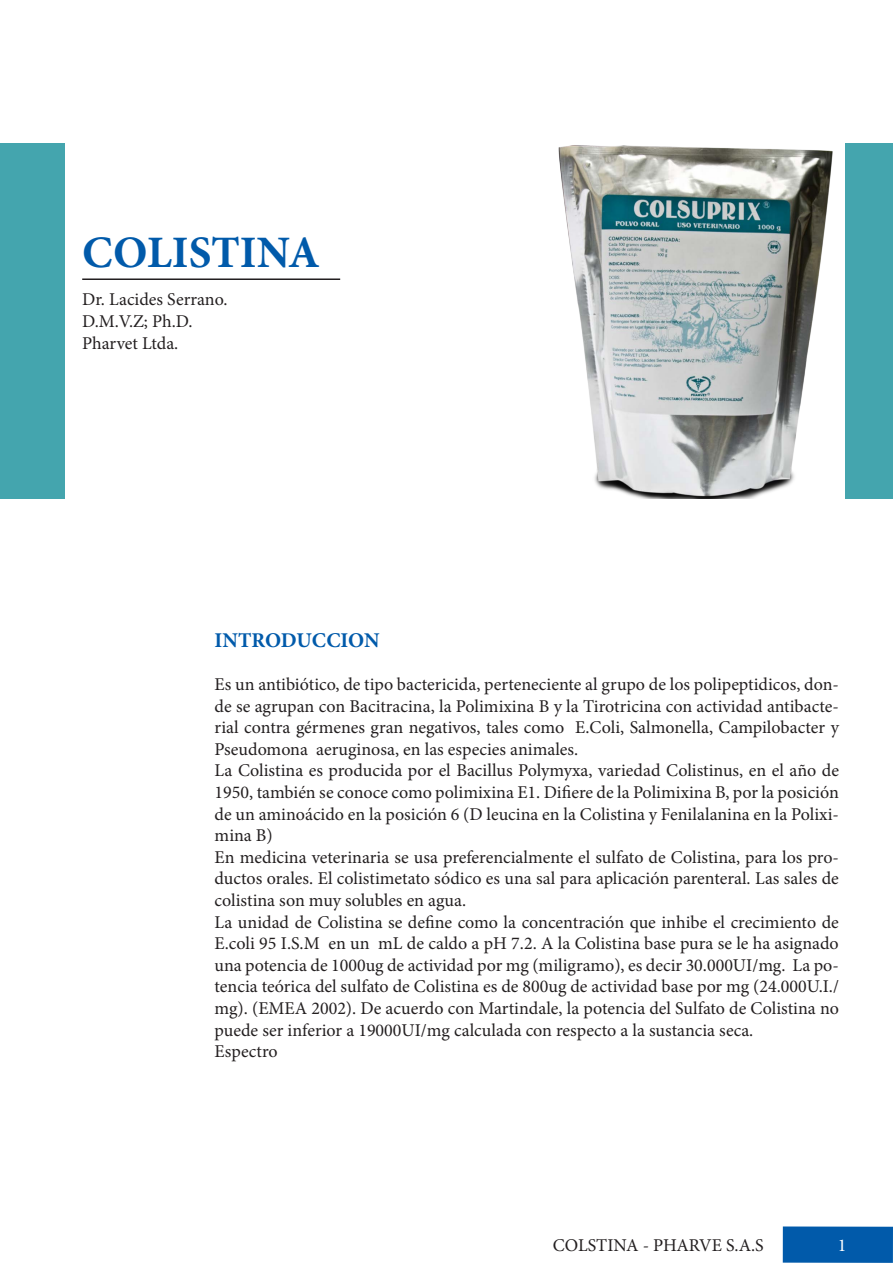
<style>
.page{position:relative;width:893px;height:1263px;background:#fff}
.page>*{position:absolute;margin:0;border:0;box-sizing:border-box;transform-origin:0 0}
.t1{font:700 45px "Minion Pro";color:#015aaa}
.t2{font:700 21px "Minion Pro";color:#015aaa}
.t3{font:18px/21.6px "Minion Pro";color:#231f20;text-align:justify}
.t4{font:18px "Minion Pro";color:#fff}
</style>
<div class="page">
<img style="left:558px;top:145px;width:275px;height:354px">
<div style="left:0;top:144px;width:65px;height:355px;background:#44a5ae"></div>
<div style="left:845px;top:144px;width:48px;height:355px;background:#44a5ae"></div>
<hr style="left:82px;top:278px;width:258px;height:2px;background:#231f20">
<div style="left:783px;top:1226px;width:110px;height:37px;background:#015aaa"></div>
<p class="t1" style="left:82px;top:221px;width:239px">COLISTINA</p>
<p class="t3" style="left:82px;top:289px;width:147px">Dr. Lacides Serrano.</p>
<p class="t3" style="left:82px;top:311px;width:112px">D.M.V.Z; Ph.D.</p>
<p class="t3" style="left:82px;top:332px;width:98px">Pharvet Ltda.</p>
<p class="t2" style="left:215px;top:625px;width:167px">INTRODUCCION</p>
<p class="t3" style="left:215px;top:673px;width:626px">Es un antibiótico, de tipo bactericida, perteneciente al grupo de los polipeptidicos, don&shy;de se agrupan con Bacitracina, la Polimixina B y la Tirotricina con actividad antibacte&shy;rial contra gérmenes gran negativos, tales como E.Coli, Salmonella, Campilobacter y Pseudomona aeruginosa, en las especies animales.</p>
<p class="t3" style="left:215px;top:760px;width:626px">La Colistina es producida por el Bacillus Polymyxa, variedad Colistinus, en el año de 1950, también se conoce como polimixina E1. Difiere de la Polimixina B, por la posición de un aminoácido en la posición 6 (D leucina en la Colistina y Fenilalanina en la Polixi&shy;mina B)</p>
<p class="t3" style="left:215px;top:846px;width:626px">En medicina veterinaria se usa preferencialmente el sulfato de Colistina, para los pro&shy;ductos orales. El colistimetato sódico es una sal para aplicación parenteral. Las sales de colistina son muy solubles en agua.</p>
<p class="t3" style="left:215px;top:911px;width:626px">La unidad de Colistina se define como la concentración que inhibe el crecimiento de E.coli 95 I.S.M en un mL de caldo a pH 7.2. A la Colistina base pura se le ha asignado una potencia de 1000ug de actividad por mg (miligramo), es decir 30.000UI/mg. La po&shy;tencia teórica del sulfato de Colistina es de 800ug de actividad base por mg (24.000U.I./ mg). (EMEA 2002). De acuerdo con Martindale, la potencia del Sulfato de Colistina no puede ser inferior a 19000UI/mg calculada con respecto a la sustancia seca.</p>
<p class="t3" style="left:215px;top:1041px;width:65px">Espectro</p>
<p class="t3" style="left:553px;top:1234px;width:212px">COLSTINA - PHARVE S.A.S</p>
<p class="t4" style="left:838px;top:1233px;width:10px">1</p>
</div>
